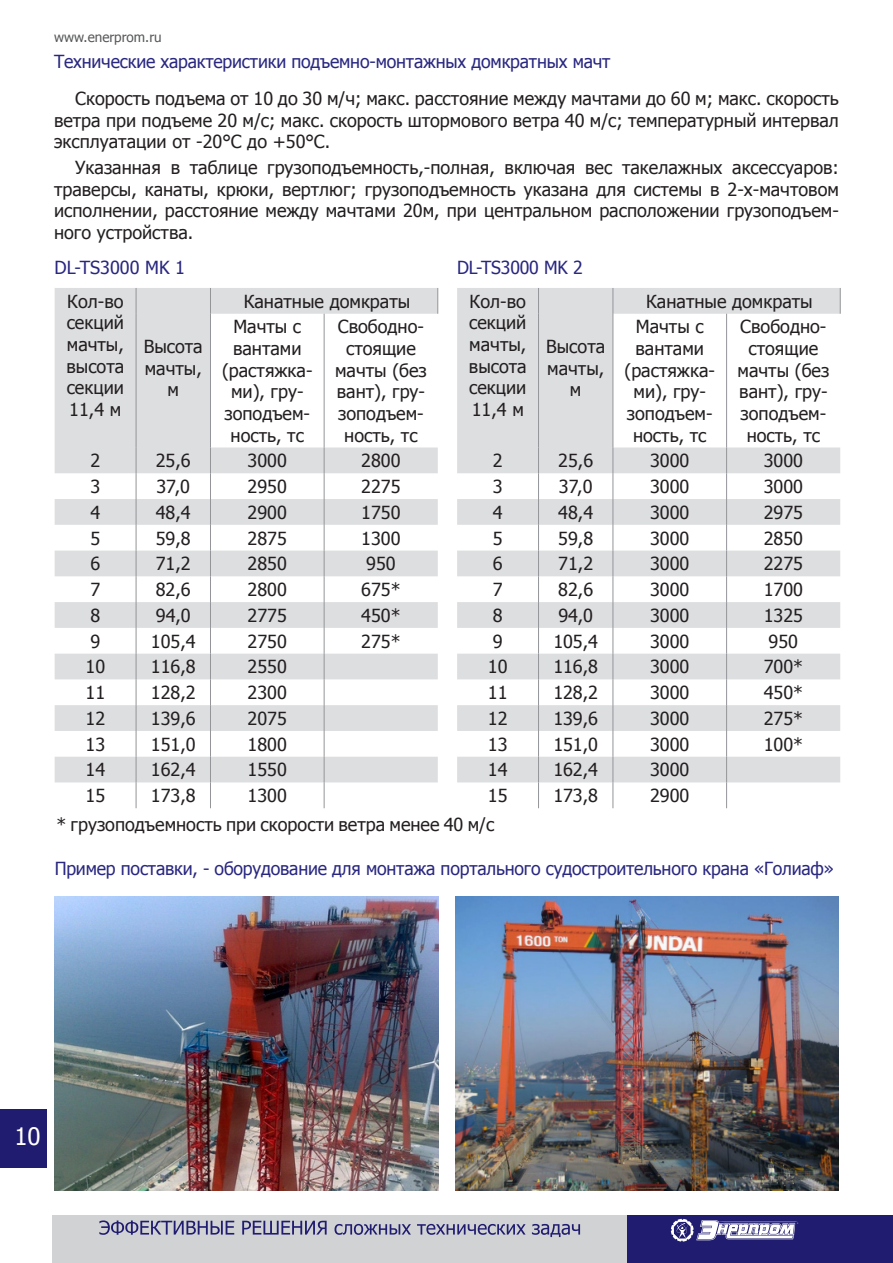
<style>
.page{position:relative;width:893px;height:1263px;background:#fff}
.page>*{position:absolute;margin:0;border:0;box-sizing:border-box;transform-origin:0 0}
.t1{font:24px "Tahoma";color:#fff}
.Text{font:18px/21.6px "Tahoma";color:#231f20;text-align:center}
.Заголовок_Text{font:18px "Tahoma";letter-spacing:-.01em;color:#292780}
.ЗАГОЛОВОК_Small{font:18px "Tahoma";letter-spacing:-.01em;color:#292780}
.t2{font:13.5px "Tahoma";color:#57585a}
</style>
<div class="page">
<svg style="left:55px;top:288px;width:383px;height:494px;fill:#dddee0"></svg>
<svg style="left:136px;top:288px;width:1px;height:26px"></svg>
<svg style="left:210px;top:288px;width:1px;height:26px"></svg>
<svg style="left:437px;top:288px;width:1px;height:26px"></svg>
<hr style="left:136px;top:314px;width:1px;height:133px;background:#939598">
<hr style="left:210px;top:314px;width:1px;height:133px;background:#939598">
<hr style="left:324px;top:314px;width:1px;height:133px;background:#939598">
<svg style="left:136px;top:447px;width:1px;height:361px"></svg>
<svg style="left:210px;top:447px;width:1px;height:361px"></svg>
<svg style="left:324px;top:447px;width:1px;height:361px"></svg>
<svg style="left:457px;top:288px;width:383px;height:494px;fill:#dddee0"></svg>
<svg style="left:538px;top:288px;width:1px;height:26px"></svg>
<svg style="left:613px;top:288px;width:1px;height:26px"></svg>
<svg style="left:840px;top:288px;width:1px;height:26px"></svg>
<hr style="left:538px;top:314px;width:1px;height:133px;background:#939598">
<hr style="left:613px;top:314px;width:1px;height:133px;background:#939598">
<hr style="left:726px;top:314px;width:1px;height:133px;background:#939598">
<svg style="left:538px;top:447px;width:1px;height:361px"></svg>
<svg style="left:613px;top:447px;width:1px;height:361px"></svg>
<svg style="left:726px;top:447px;width:1px;height:361px"></svg>
<img style="left:455px;top:896px;width:384px;height:295px">
<img style="left:55px;top:896px;width:383px;height:295px">
<div style="left:0;top:1109px;width:47px;height:59px;background:#201c70"></div>
<div style="left:52px;top:1214px;width:575px;height:49px;background:#d1d2d4"></div>
<svg style="left:99px;top:1220px;width:481px;height:17px"></svg>
<div style="left:627px;top:1214px;width:266px;height:49px;background:#201c70"></div>
<svg style="left:671px;top:1219px;width:127px;height:22px"></svg>
<p class="t2" style="left:54px;top:28px;width:109px">www.enerprom.ru</p>
<p class="Заголовок_Text" style="left:54px;top:49px;width:558px">Технические характеристики подъемно-монтажных домкратных мачт</p>
<p class="Text" style="left:54px;top:87px;width:786px;text-align:justify;text-indent:21px">Скорость подъема от 10 до 30 м/ч; макс. расстояние между мачтами до 60 м; макс. скорость ветра при подъеме 20 м/с; макс. скорость штормового ветра 40 м/с; температурный интервал эксплуатации от -20°C до +50°C.</p>
<p class="Text" style="left:54px;top:156px;width:786px;text-align:justify;text-indent:21px">Указанная в таблице грузоподъемность,-полная, включая вес такелажных аксессуаров: траверсы, канаты, крюки, вертлюг; грузоподъемность указана для системы в 2-х-мачтовом исполнении, расстояние между мачтами 20м, при центральном расположении грузоподъем&shy;ного устройства.</p>
<p class="Заголовок_Text" style="left:55px;top:256px;width:132px">DL-TS3000 MK 1</p>
<p class="Text" style="left:66px;top:290px;width:59px;text-align:justify">Кол-во секций мачты, высота секции 11,4 м</p>
<p class="Text" style="left:144px;top:335px;width:61px">Высота мачты, м</p>
<p class="Text" style="left:244px;top:290px;width:168px">Канатные домкраты</p>
<p class="Text" style="left:222px;top:315px;width:92px">Мачты с вантами (растяжка&shy;ми), гру&shy;зоподъем&shy;ность, тс</p>
<p class="Text" style="left:335px;top:315px;width:93px">Свободно&shy;стоящие мачты (без вант), гру&shy;зоподъем&shy;ность, тс</p>
<p class="Text" style="left:90px;top:449px;width:11px">2</p>
<p class="Text" style="left:156px;top:449px;width:36px">25,6</p>
<p class="Text" style="left:248px;top:449px;width:41px">3000</p>
<p class="Text" style="left:361px;top:449px;width:41px">2800</p>
<p class="Text" style="left:90px;top:475px;width:11px">3</p>
<p class="Text" style="left:156px;top:475px;width:35px">37,0</p>
<p class="Text" style="left:248px;top:475px;width:41px">2950</p>
<p class="Text" style="left:361px;top:475px;width:41px">2275</p>
<p class="Text" style="left:90px;top:501px;width:11px">4</p>
<p class="Text" style="left:156px;top:501px;width:36px">48,4</p>
<p class="Text" style="left:248px;top:501px;width:41px">2900</p>
<p class="Text" style="left:361px;top:501px;width:41px">1750</p>
<p class="Text" style="left:90px;top:526px;width:11px">5</p>
<p class="Text" style="left:156px;top:526px;width:36px">59,8</p>
<p class="Text" style="left:248px;top:526px;width:41px">2875</p>
<p class="Text" style="left:361px;top:526px;width:41px">1300</p>
<p class="Text" style="left:90px;top:552px;width:11px">6</p>
<p class="Text" style="left:156px;top:552px;width:36px">71,2</p>
<p class="Text" style="left:248px;top:552px;width:41px">2850</p>
<p class="Text" style="left:366px;top:552px;width:31px">950</p>
<p class="Text" style="left:90px;top:578px;width:11px">7</p>
<p class="Text" style="left:156px;top:578px;width:36px">82,6</p>
<p class="Text" style="left:248px;top:578px;width:41px">2800</p>
<p class="Text" style="left:361px;top:578px;width:41px">675*</p>
<p class="Text" style="left:90px;top:604px;width:11px">8</p>
<p class="Text" style="left:156px;top:604px;width:36px">94,0</p>
<p class="Text" style="left:248px;top:604px;width:41px">2775</p>
<p class="Text" style="left:361px;top:604px;width:41px">450*</p>
<p class="Text" style="left:90px;top:629px;width:11px">9</p>
<p class="Text" style="left:151px;top:629px;width:46px">105,4</p>
<p class="Text" style="left:248px;top:629px;width:41px">2750</p>
<p class="Text" style="left:361px;top:629px;width:41px">275*</p>
<p class="Text" style="left:86px;top:655px;width:21px">10</p>
<p class="Text" style="left:151px;top:655px;width:46px">116,8</p>
<p class="Text" style="left:248px;top:655px;width:41px">2550</p>
<p class="Text" style="left:86px;top:681px;width:21px">11</p>
<p class="Text" style="left:151px;top:681px;width:46px">128,2</p>
<p class="Text" style="left:248px;top:681px;width:41px">2300</p>
<p class="Text" style="left:86px;top:707px;width:21px">12</p>
<p class="Text" style="left:151px;top:707px;width:46px">139,6</p>
<p class="Text" style="left:248px;top:707px;width:41px">2075</p>
<p class="Text" style="left:86px;top:732px;width:21px">13</p>
<p class="Text" style="left:151px;top:732px;width:46px">151,0</p>
<p class="Text" style="left:248px;top:732px;width:41px">1800</p>
<p class="Text" style="left:86px;top:758px;width:21px">14</p>
<p class="Text" style="left:151px;top:758px;width:46px">162,4</p>
<p class="Text" style="left:248px;top:758px;width:41px">1550</p>
<p class="Text" style="left:86px;top:784px;width:21px">15</p>
<p class="Text" style="left:151px;top:784px;width:46px">173,8</p>
<p class="Text" style="left:248px;top:784px;width:41px">1300</p>
<p class="ЗАГОЛОВОК_Small" style="left:457px;top:256px;width:127px">DL-TS3000 MK 2</p>
<p class="Text" style="left:469px;top:290px;width:59px;text-align:justify">Кол-во секций мачты, высота секции 11,4 м</p>
<p class="Text" style="left:546px;top:335px;width:61px">Высота мачты, м</p>
<p class="Text" style="left:646px;top:290px;width:168px">Канатные домкраты</p>
<p class="Text" style="left:624px;top:315px;width:92px">Мачты с вантами (растяжка&shy;ми), гру&shy;зоподъем&shy;ность, тс</p>
<p class="Text" style="left:737px;top:315px;width:93px">Свободно&shy;стоящие мачты (без вант), гру&shy;зоподъем&shy;ность, тс</p>
<p class="Text" style="left:493px;top:449px;width:11px">2</p>
<p class="Text" style="left:558px;top:449px;width:36px">25,6</p>
<p class="Text" style="left:650px;top:449px;width:41px">3000</p>
<p class="Text" style="left:764px;top:449px;width:41px">3000</p>
<p class="Text" style="left:493px;top:475px;width:11px">3</p>
<p class="Text" style="left:559px;top:475px;width:35px">37,0</p>
<p class="Text" style="left:650px;top:475px;width:41px">3000</p>
<p class="Text" style="left:764px;top:475px;width:41px">3000</p>
<p class="Text" style="left:493px;top:501px;width:11px">4</p>
<p class="Text" style="left:558px;top:501px;width:36px">48,4</p>
<p class="Text" style="left:650px;top:501px;width:41px">3000</p>
<p class="Text" style="left:764px;top:501px;width:41px">2975</p>
<p class="Text" style="left:493px;top:526px;width:11px">5</p>
<p class="Text" style="left:558px;top:526px;width:36px">59,8</p>
<p class="Text" style="left:650px;top:526px;width:41px">3000</p>
<p class="Text" style="left:764px;top:526px;width:41px">2850</p>
<p class="Text" style="left:493px;top:552px;width:11px">6</p>
<p class="Text" style="left:558px;top:552px;width:36px">71,2</p>
<p class="Text" style="left:650px;top:552px;width:41px">3000</p>
<p class="Text" style="left:764px;top:552px;width:41px">2275</p>
<p class="Text" style="left:493px;top:578px;width:11px">7</p>
<p class="Text" style="left:558px;top:578px;width:36px">82,6</p>
<p class="Text" style="left:650px;top:578px;width:41px">3000</p>
<p class="Text" style="left:764px;top:578px;width:41px">1700</p>
<p class="Text" style="left:493px;top:604px;width:11px">8</p>
<p class="Text" style="left:558px;top:604px;width:36px">94,0</p>
<p class="Text" style="left:650px;top:604px;width:41px">3000</p>
<p class="Text" style="left:764px;top:604px;width:41px">1325</p>
<p class="Text" style="left:493px;top:629px;width:11px">9</p>
<p class="Text" style="left:553px;top:629px;width:46px">105,4</p>
<p class="Text" style="left:650px;top:629px;width:41px">3000</p>
<p class="Text" style="left:769px;top:629px;width:31px">950</p>
<p class="Text" style="left:488px;top:655px;width:21px">10</p>
<p class="Text" style="left:553px;top:655px;width:46px">116,8</p>
<p class="Text" style="left:650px;top:655px;width:41px">3000</p>
<p class="Text" style="left:764px;top:655px;width:41px">700*</p>
<p class="Text" style="left:488px;top:681px;width:21px">11</p>
<p class="Text" style="left:553px;top:681px;width:46px">128,2</p>
<p class="Text" style="left:650px;top:681px;width:41px">3000</p>
<p class="Text" style="left:764px;top:681px;width:41px">450*</p>
<p class="Text" style="left:488px;top:707px;width:21px">12</p>
<p class="Text" style="left:553px;top:707px;width:46px">139,6</p>
<p class="Text" style="left:650px;top:707px;width:41px">3000</p>
<p class="Text" style="left:764px;top:707px;width:41px">275*</p>
<p class="Text" style="left:488px;top:732px;width:21px">13</p>
<p class="Text" style="left:553px;top:732px;width:46px">151,0</p>
<p class="Text" style="left:650px;top:732px;width:41px">3000</p>
<p class="Text" style="left:764px;top:732px;width:41px">100*</p>
<p class="Text" style="left:488px;top:758px;width:21px">14</p>
<p class="Text" style="left:553px;top:758px;width:46px">162,4</p>
<p class="Text" style="left:650px;top:758px;width:41px">3000</p>
<p class="Text" style="left:488px;top:784px;width:21px">15</p>
<p class="Text" style="left:553px;top:784px;width:46px">173,8</p>
<p class="Text" style="left:650px;top:784px;width:41px">2900</p>
<p class="Text" style="left:57px;top:813px;width:439px">* грузоподъемность при скорости ветра менее 40 м/с</p>
<p class="Заголовок_Text" style="left:55px;top:856px;width:781px">Пример поставки, - оборудование для монтажа портального судостроительного крана «Голиаф»</p>
<h1 class="t1" style="left:14px;top:1120px;width:28px">10</h1>
</div>
